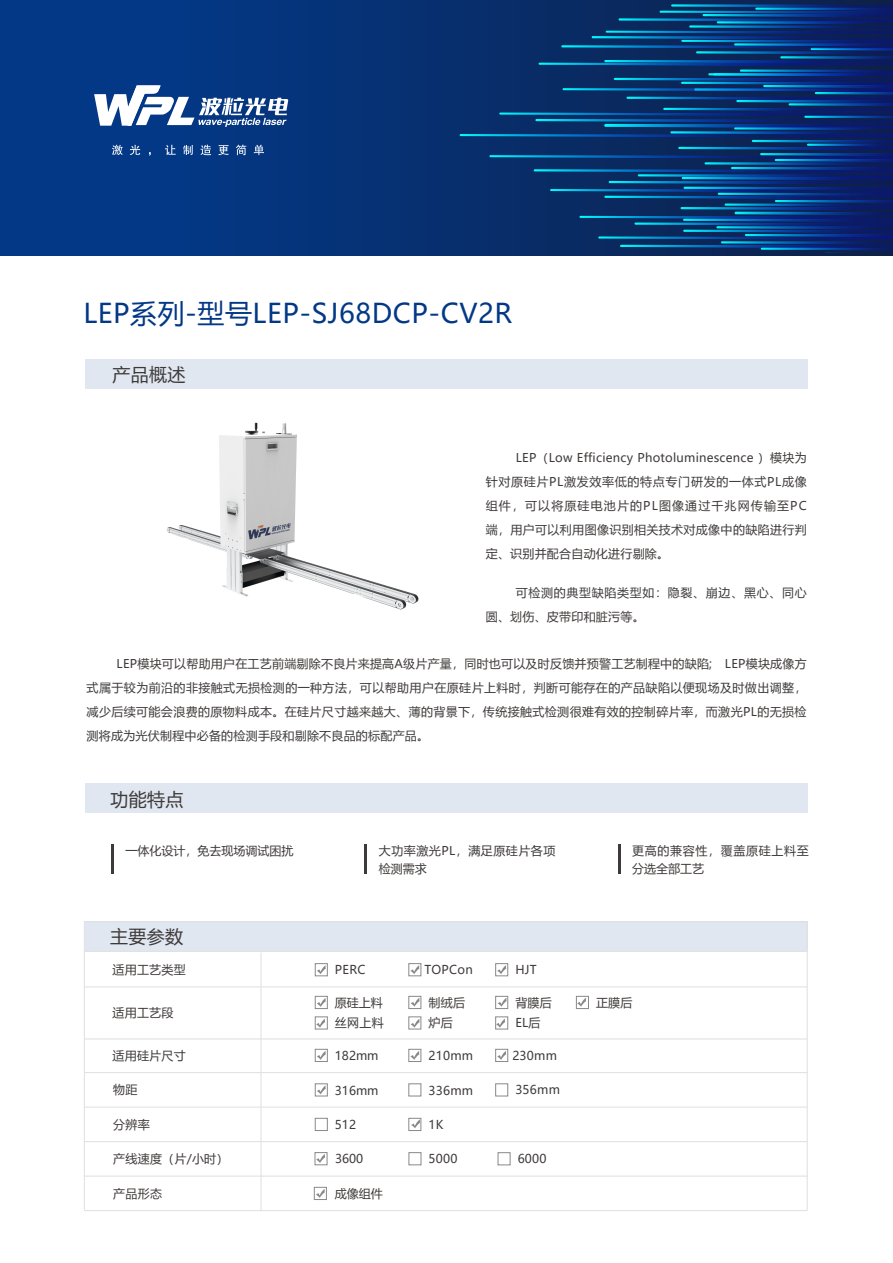
<style>
.page{position:relative;width:893px;height:1263px;background:#fff}
.page>*{position:absolute;margin:0;border:0;box-sizing:border-box;transform-origin:0 0}
.t1{font:27px "Microsoft Ya Hei";letter-spacing:.02em;color:#033886}
.t2{font:18px "Microsoft Ya Hei";letter-spacing:.02em;color:#3e3a39}
.t3{font:12.15px "Microsoft Ya Hei";letter-spacing:.02em;color:#3e3a39}
.t4{font:12.15px/18.1px "Microsoft Ya Hei";letter-spacing:.055em;color:#3e3a39}
.t5{font:12px/24px "Microsoft Ya Hei";letter-spacing:.03em;color:#3e3a39;text-align:justify}
.t6{font:12px/24px "Microsoft Ya Hei";letter-spacing:.055em;color:#3e3a39}
.t7{font:12px "Microsoft Ya Hei";color:#3e3a39}
</style>
<div class="page">
<div style="left:85px;top:359px;width:723px;height:30px;background:#e0e7f1"></div>
<svg style="left:316px;top:1189px;width:9px;height:9px"></svg>
<div style="left:314px;top:1187px;width:13px;height:13px;border:1px solid #888988"></div>
<div style="left:315px;top:1118px;width:13px;height:13px;border:1px solid #888988"></div>
<div style="left:408px;top:1118px;width:13px;height:13px;border:1px solid #888988"></div>
<div style="left:85px;top:921px;width:723px;height:30px;background:#e0e7f1"></div>
<div style="left:315px;top:963px;width:13px;height:13px;border:1px solid #888988"></div>
<svg style="left:317px;top:965px;width:9px;height:9px"></svg>
<div style="left:408px;top:963px;width:13px;height:13px;border:1px solid #888988"></div>
<svg style="left:410px;top:965px;width:9px;height:9px"></svg>
<div style="left:495px;top:963px;width:13px;height:13px;border:1px solid #888988"></div>
<svg style="left:497px;top:965px;width:9px;height:9px"></svg>
<div style="left:315px;top:1049px;width:13px;height:13px;border:1px solid #888988"></div>
<svg style="left:317px;top:1051px;width:9px;height:9px"></svg>
<svg style="left:410px;top:1051px;width:9px;height:9px"></svg>
<svg style="left:497px;top:1051px;width:9px;height:9px"></svg>
<div style="left:408px;top:1049px;width:13px;height:13px;border:1px solid #888988"></div>
<div style="left:495px;top:1049px;width:13px;height:13px;border:1px solid #888988"></div>
<div style="left:315px;top:1083px;width:13px;height:13px;border:1px solid #888988"></div>
<svg style="left:317px;top:1085px;width:9px;height:9px"></svg>
<div style="left:408px;top:1083px;width:13px;height:13px;border:1px solid #888988"></div>
<div style="left:495px;top:1083px;width:13px;height:13px;border:1px solid #888988"></div>
<div style="left:315px;top:996px;width:13px;height:13px;border:1px solid #888988"></div>
<svg style="left:317px;top:998px;width:9px;height:9px"></svg>
<div style="left:408px;top:996px;width:13px;height:13px;border:1px solid #888988"></div>
<div style="left:495px;top:996px;width:13px;height:13px;border:1px solid #888988"></div>
<div style="left:315px;top:1016px;width:13px;height:13px;border:1px solid #888988"></div>
<div style="left:576px;top:996px;width:13px;height:13px;border:1px solid #888988"></div>
<div style="left:408px;top:1016px;width:13px;height:13px;border:1px solid #888988"></div>
<div style="left:495px;top:1016px;width:13px;height:13px;border:1px solid #888988"></div>
<hr style="left:84px;top:1176px;width:723px;height:1px;background:#dfdfdf">
<hr style="left:84px;top:1141px;width:723px;height:1px;background:#dfdfdf">
<hr style="left:84px;top:1107px;width:723px;height:1px;background:#dfdfdf">
<hr style="left:84px;top:1072px;width:723px;height:1px;background:#dfdfdf">
<hr style="left:84px;top:1038px;width:723px;height:1px;background:#dfdfdf">
<hr style="left:84px;top:986px;width:723px;height:1px;background:#dfdfdf">
<hr style="left:261px;top:952px;width:1px;height:259px;background:#dfdfdf">
<hr style="left:85px;top:951px;width:722px;height:1px;background:#dfdfdf">
<hr style="left:84px;top:1210px;width:723px;height:1px;background:#dfdfdf">
<div style="left:85px;top:783px;width:723px;height:30px;background:#e0e7f1"></div>
<hr style="left:365px;top:844px;width:2px;height:30px;background:#3e3a39">
<hr style="left:618px;top:844px;width:3px;height:30px;background:#3e3a39">
<hr style="left:111px;top:844px;width:3px;height:30px;background:#3e3a39">
<div style="left:0;top:0;width:893px;height:255px;background:linear-gradient(to right,#013c90,#0e214a)"></div>
<svg style="left:112px;top:145px;width:11px;height:10px"></svg>
<svg style="left:130px;top:145px;width:10px;height:10px"></svg>
<svg style="left:165px;top:145px;width:11px;height:10px"></svg>
<svg style="left:183px;top:145px;width:10px;height:10px"></svg>
<svg style="left:200px;top:145px;width:11px;height:10px"></svg>
<svg style="left:218px;top:145px;width:11px;height:10px"></svg>
<svg style="left:236px;top:145px;width:10px;height:10px"></svg>
<svg style="left:254px;top:145px;width:10px;height:10px"></svg>
<svg style="left:94px;top:85px;width:194px;height:42px"></svg>
<svg style="left:460px;top:4px;width:433px;height:247px;background:#083775"></svg>
<svg style="left:411px;top:998px;width:9px;height:9px"></svg>
<svg style="left:498px;top:998px;width:9px;height:9px"></svg>
<svg style="left:577px;top:998px;width:9px;height:9px"></svg>
<svg style="left:316px;top:1019px;width:9px;height:9px"></svg>
<svg style="left:411px;top:1019px;width:9px;height:9px"></svg>
<svg style="left:496px;top:1019px;width:9px;height:9px"></svg>
<svg style="left:411px;top:1119px;width:9px;height:9px"></svg>
<div style="left:408px;top:1152px;width:13px;height:13px;border:1px solid #888988"></div>
<svg style="left:317px;top:1154px;width:8px;height:9px"></svg>
<div style="left:315px;top:1152px;width:12px;height:13px;border:1px solid #888988"></div>
<div style="left:498px;top:1152px;width:12px;height:13px;border:1px solid #888988"></div>
<img style="left:167px;top:422px;width:252px;height:188px">
<h1 class="t1" style="left:83px;top:295px;width:430px">LEP系列-型号LEP-SJ68DCP-CV2R</h1>
<h2 class="t2" style="left:112px;top:363px;width:75px">产品概述</h2>
<p class="t5" style="left:486px;top:445px;width:323px;text-indent:30px">LEP（Low Efficiency Photoluminescence ）模块为针对原硅片PL激发效率低的特点专门研发的一体式PL成像组件，可以将原硅电池片的PL图像通过千兆网传输至PC端，用户可以利用图像识别相关技术对成像中的缺陷进行判定、识别并配合自动化进行剔除。</p>
<p class="t6" style="left:486px;top:580px;width:322px;text-indent:30px">可检测的典型缺陷类型如：隐裂、崩边、黑心、同心圆、划伤、皮带印和脏污等。</p>
<p class="t5" style="left:87px;top:651px;width:722px;text-indent:30px">LEP模块可以帮助用户在工艺前端剔除不良片来提高A级片产量，同时也可以及时反馈并预警工艺制程中的缺陷; LEP模块成像方式属于较为前沿的非接触式无损检测的一种方法，可以帮助用户在原硅片上料时，判断可能存在的产品缺陷以便现场及时做出调整，减少后续可能会浪费的原物料成本。在硅片尺寸越来越大、薄的背景下，传统接触式检测很难有效的控制碎片率，而激光PL的无损检测将成为光伏制程中必备的检测手段和剔除不良品的标配产品。</p>
<h2 class="t2" style="left:111px;top:787px;width:75px">功能特点</h2>
<p class="t7" style="left:125px;top:842px;width:170px">一体化设计，免去现场调试困扰</p>
<p class="t5" style="left:379px;top:841px;width:178px;line-height:18px">大功率激光PL，满足原硅片各项检测需求</p>
<p class="t4" style="left:632px;top:841px;width:178px">更高的兼容性，覆盖原硅上料至分选全部工艺</p>
<h2 class="t2" style="left:110px;top:925px;width:75px">主要参数</h2>
<p class="t3" style="left:113px;top:962px;width:75px">适用工艺类型</p>
<p class="t3" style="left:335px;top:962px;width:32px">PERC</p>
<p class="t3" style="left:515px;top:962px;width:23px">HJT</p>
<p class="t3" style="left:424px;top:961px;width:50px">TOPCon</p>
<p class="t3" style="left:113px;top:1004px;width:62px">适用工艺段</p>
<p class="t3" style="left:335px;top:994px;width:50px">原硅上料</p>
<p class="t3" style="left:428px;top:994px;width:38px">制绒后</p>
<p class="t3" style="left:515px;top:994px;width:38px">背膜后</p>
<p class="t3" style="left:335px;top:1015px;width:50px">丝网上料</p>
<p class="t3" style="left:428px;top:1015px;width:26px">炉后</p>
<p class="t3" style="left:515px;top:1015px;width:27px">EL后</p>
<p class="t3" style="left:113px;top:1047px;width:75px">适用硅片尺寸</p>
<p class="t3" style="left:335px;top:1048px;width:45px">182mm</p>
<p class="t3" style="left:428px;top:1048px;width:46px">210mm</p>
<p class="t3" style="left:512px;top:1048px;width:46px">230mm</p>
<p class="t3" style="left:113px;top:1081px;width:26px">物距</p>
<p class="t3" style="left:335px;top:1082px;width:45px">316mm</p>
<p class="t3" style="left:428px;top:1082px;width:46px">336mm</p>
<p class="t3" style="left:515px;top:1082px;width:46px">356mm</p>
<p class="t3" style="left:113px;top:1116px;width:38px">分辨率</p>
<p class="t3" style="left:335px;top:1116px;width:23px">512</p>
<p class="t3" style="left:428px;top:1116px;width:16px">1K</p>
<p class="t5" style="left:113px;top:1146px;width:117px">产线速度（片/小时）</p>
<p class="t3" style="left:335px;top:1150px;width:30px">3600</p>
<p class="t3" style="left:429px;top:1150px;width:30px">5000</p>
<p class="t3" style="left:518px;top:1150px;width:30px">6000</p>
<p class="t3" style="left:113px;top:1185px;width:50px">产品形态</p>
<p class="t3" style="left:335px;top:1185px;width:50px">成像组件</p>
<p class="t3" style="left:596px;top:994px;width:38px">正膜后</p>
</div>
